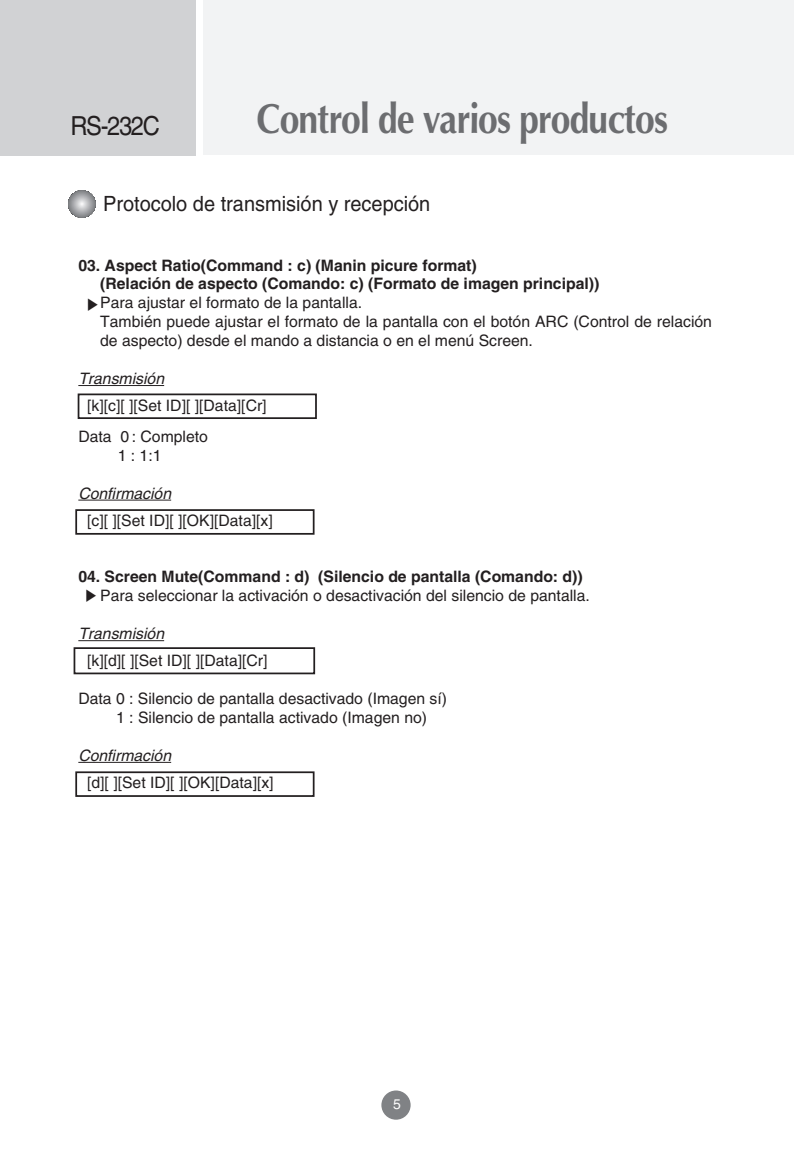
<style>
.page{position:relative;width:794px;height:1166px;background:#fff}
.page>*{position:absolute;margin:0;border:0;box-sizing:border-box;transform-origin:0 0}
.t1{font:700 42px "Optima";letter-spacing:-.03em;color:#6c6d70;scale:.85 1}
.t2{font:26.25px "Helvetica";letter-spacing:-.055em;color:#231f20;scale:.9 1}
.t3{font:21px "Helvetica";color:#231f20;scale:.95 1}
.t4{font:15.75px/18.9px "Helvetica";color:#231f20}
.t5{font:700 15.75px/18.9px "Helvetica";color:#231f20}
.t6{font:italic 15.75px "Helvetica";color:#231f20}
.t7{font:14px "Helvetica";color:#fff}
</style>
<div class="page">
<hr style="left:78px;top:385px;width:86px;height:1px;background:#231f20">
<hr style="left:78px;top:640px;width:86px;height:1px;background:#231f20">
<div style="left:203px;top:0;width:590px;height:155px;background:#f2f3f4"></div>
<div style="left:0;top:0;width:195px;height:156px;background:#d1d2d4"></div>
<div style="left:381px;top:1090px;width:29px;height:30px;background:#808285;border-radius:50%"></div>
<svg style="left:73px;top:647px;width:243px;height:150px"></svg>
<svg style="left:68px;top:190px;width:27px;height:28px"></svg>
<svg style="left:75px;top:393px;width:242px;height:142px"></svg>
<h2 class="t2" style="left:70px;top:116px;width:101px">RS-232C</h2>
<h1 class="t1" style="left:257px;top:101px;width:485px">Control de varios productos</h1>
<h3 class="t3" style="left:103px;top:196px;width:346px">Protocolo de transmisión y recepción</h3>
<p class="t5" style="left:100px;top:257px;width:500px;text-indent:-22px">03. Aspect Ratio(Command : c) (Manin picure format)<br>(Relación de aspecto (Comando: c) (Formato de imagen principal))</p>
<p class="t4" style="left:100px;top:295px;width:613px">Para ajustar el formato de la pantalla.<br>También puede ajustar el formato de la pantalla con el botón ARC (Control de relación de aspecto) desde el mando a distancia o en el menú Screen.</p>
<p class="t6" style="left:78px;top:373px;width:87px">Transmisión</p>
<p class="t4" style="left:78px;top:392px;width:190px;line-height:30.6px;text-indent:9px">[k][c][ ][Set ID][ ][Data][Cr]<br>Data 0 : Completo</p>
<p class="t4" style="left:118px;top:447px;width:45px">1 : 1:1</p>
<p class="t6" style="left:78px;top:487px;width:94px">Confirmación</p>
<p class="t4" style="left:87px;top:512px;width:187px">[c][ ][Set ID][ ][OK][Data][x]</p>
<p class="t5" style="left:78px;top:569px;width:505px">04. Screen Mute(Command : d) (Silencio de pantalla (Comando: d))</p>
<p class="t4" style="left:100px;top:588px;width:491px">Para seleccionar la activación o desactivación del silencio de pantalla.</p>
<p class="t6" style="left:78px;top:628px;width:87px">Transmisión</p>
<p class="t4" style="left:87px;top:653px;width:182px">[k][d][ ][Set ID][ ][Data][Cr]</p>
<p class="t4" style="left:116px;top:691px;width:332px;text-indent:-38px">Data 0 : Silencio de pantalla desactivado (Imagen sí)<br>1 : Silencio de pantalla activado (Imagen no)</p>
<p class="t6" style="left:78px;top:749px;width:94px">Confirmación</p>
<p class="t4" style="left:87px;top:774px;width:188px">[d][ ][Set ID][ ][OK][Data][x]</p>
<p class="t7" style="left:393px;top:1099px;width:9px">5</p>
</div>
